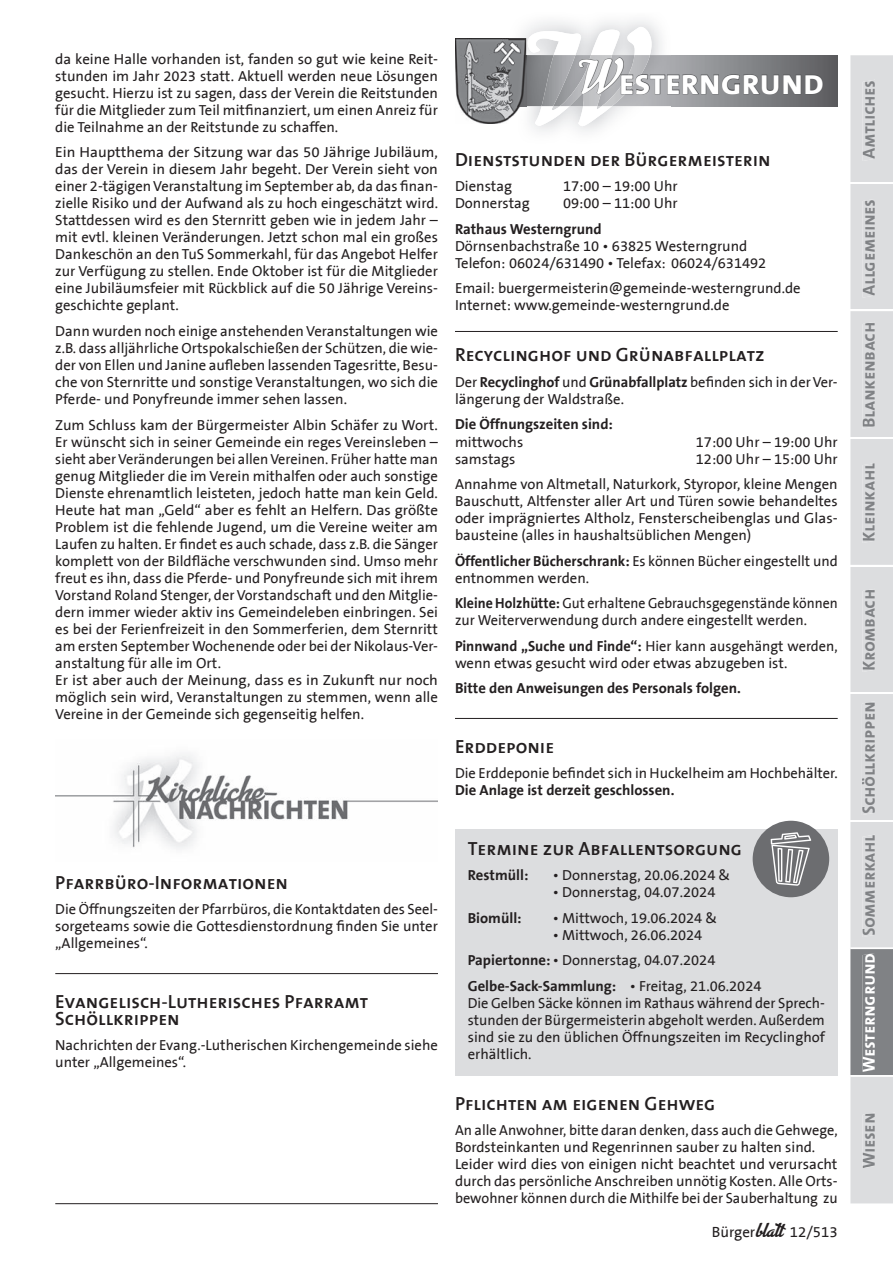
<style>
.page{position:relative;width:893px;height:1263px;background:#fff}
.page>*{position:absolute;margin:0;border:0;box-sizing:border-box;transform-origin:0 0}
.t1{font:800 27.75px "The Sans B8";letter-spacing:.03em;color:#fff;scale:1.08 1}
.t2{font:19.2px/17px "The Sans Semi Bold Caps";color:#231f20}
.t3{font:italic 18px "The Sans Bold Caps";color:#808285}
.t4{font:italic 18px "The Sans Bold Caps";color:#fff}
.t5{font:15px "The Sans B5 Plain";color:#231f20}
.t6{font:14.7px/17px "The Sans B5 Plain";color:#231f20}
.t7{font:700 14.7px "The Sans B7";color:#231f20}
.t8{font:14.7px/17px "The Sans B5 Plain";color:#231f20;scale:.94 1}
.s1{font-family:"Advertising Script";font-weight:700;font-size:40.5px}
.s2{font-family:"The Sans B7";font-weight:700}
.s3{font-family:"The Sans B5 Plain";font-weight:400}
.s4{font-family:"Advertising Script";font-weight:700;font-size:16.5px}
</style>
<div class="page">
<div style="left:850px;top:55px;width:43px;height:1148px;background:#dcdddf"></div>
<hr style="left:850px;top:310px;width:43px;height:1px;background:#fff">
<hr style="left:850px;top:437px;width:43px;height:2px;background:#fff">
<hr style="left:850px;top:565px;width:43px;height:1px;background:#fff">
<hr style="left:850px;top:692px;width:43px;height:2px;background:#fff">
<hr style="left:850px;top:820px;width:43px;height:1px;background:#fff">
<hr style="left:850px;top:182px;width:43px;height:2px;background:#fff">
<svg style="left:863px;top:80px;width:12px;height:81px"></svg>
<svg style="left:863px;top:199px;width:12px;height:99px"></svg>
<svg style="left:862px;top:322px;width:13px;height:107px"></svg>
<svg style="left:863px;top:463px;width:12px;height:80px"></svg>
<svg style="left:863px;top:589px;width:12px;height:83px"></svg>
<svg style="left:862px;top:701px;width:13px;height:114px"></svg>
<svg style="left:862px;top:834px;width:13px;height:103px"></svg>
<svg style="left:850px;top:947px;width:43px;height:129px;background:#858689"></svg>
<svg style="left:863px;top:1112px;width:12px;height:56px"></svg>
<hr style="left:455px;top:331px;width:383px;height:1px;background:#231f20">
<hr style="left:455px;top:718px;width:383px;height:1px;background:#231f20">
<img style="left:522px;top:20px;width:133px;height:112px">
<div style="left:671px;top:55px;width:167px;height:51px;background:#5d5d60"></div>
<svg style="left:528px;top:27px;width:296px;height:99px"></svg>
<img style="left:455px;top:38px;width:71px;height:85px">
<div style="left:455px;top:829px;width:383px;height:247px;background:#dcdddf"></div>
<div style="left:753px;top:821px;width:76px;height:76px;background:#6c6d70;border-radius:50%"></div>
<svg style="left:771px;top:832px;width:40px;height:54px"></svg>
<hr style="left:55px;top:973px;width:383px;height:1px;background:#231f20">
<img style="left:55px;top:754px;width:383px;height:95px">
<hr style="left:55px;top:1203px;width:383px;height:1px;background:#231f20">
<p class="t6" style="left:55px;top:51px;width:384px;text-align:justify">da keine Halle vorhanden ist, fanden so gut wie keine Reit&shy;stunden im Jahr 2023 statt. Aktuell werden neue Lösungen gesucht. Hierzu ist zu sagen, dass der Verein die Reitstunden für die Mitglieder zum Teil mitfinanziert, um einen Anreiz für die Teilnahme an der Reitstunde zu schaffen.</p>
<p class="t6" style="left:55px;top:144px;width:384px;text-align:justify">Ein Hauptthema der Sitzung war das 50 Jährige Jubiläum, das der Verein in diesem Jahr begeht. Der Verein sieht von einer 2-tägigen Veranstaltung im September ab, da das finan&shy;zielle Risiko und der Aufwand als zu hoch eingeschätzt wird.<br>Stattdessen wird es den Sternritt geben wie in jedem Jahr – mit evtl. kleinen Veränderungen. Jetzt schon mal ein großes Dankeschön an den TuS Sommerkahl, für das Angebot Helfer zur Verfügung zu stellen. Ende Oktober ist für die Mitglieder eine Jubiläumsfeier mit Rückblick auf die 50 Jährige Vereins&shy;geschichte geplant.</p>
<p class="t6" style="left:55px;top:323px;width:384px;text-align:justify">Dann wurden noch einige anstehenden Veranstaltungen wie z.B. dass alljährliche Ortspokalschießen der Schützen, die wie&shy;der von Ellen und Janine aufleben lassenden Tagesritte, Besu&shy;che von Sternritte und sonstige Veranstaltungen, wo sich die Pferde- und Ponyfreunde immer sehen lassen.</p>
<p class="t6" style="left:55px;top:417px;width:384px">Zum Schluss kam der Bürgermeister Albin Schäfer zu Wort.<br>Er wünscht sich in seiner Gemeinde ein reges Vereinsleben – sieht aber Veränderungen bei allen Vereinen. Früher hatte man genug Mitglieder die im Verein mithalfen oder auch sonstige Dienste ehrenamtlich leisteten, jedoch hatte man kein Geld.<br>Heute hat man „Geld“ aber es fehlt an Helfern. Das größte Problem ist die fehlende Jugend, um die Vereine weiter am Laufen zu halten. Er findet es auch schade, dass z.B. die Sänger komplett von der Bildfläche verschwunden sind. Umso mehr freut es ihn, dass die Pferde- und Ponyfreunde sich mit ihrem Vorstand Roland Stenger, der Vorstandschaft und den Mitglie&shy;dern immer wieder aktiv ins Gemeindeleben einbringen. Sei es bei der Ferienfreizeit in den Sommerferien, dem Sternritt am ersten September Wochenende oder bei der Nikolaus-Ver&shy;anstaltung für alle im Ort.<br>Er ist aber auch der Meinung, dass es in Zukunft nur noch möglich sein wird, Veranstaltungen zu stemmen, wenn alle Vereine in der Gemeinde sich gegenseitig helfen.</p>
<h1 class="t1" style="left:583px;top:70px;width:225px"><span class="s1">W</span>ESTERNGRUND</h1>
<h2 class="t2" style="left:455px;top:150px;width:317px">Dienststunden der Bürgermeisterin</h2>
<p class="t6" style="left:455px;top:178px;width:59px">Dienstag</p>
<p class="t6" style="left:563px;top:178px;width:116px">17:00 – 19:00 Uhr</p>
<p class="t6" style="left:455px;top:195px;width:76px">Donnerstag</p>
<p class="t6" style="left:563px;top:195px;width:116px">09:00 – 11:00 Uhr</p>
<p class="t7" style="left:455px;top:221px;width:148px">Rathaus Westerngrund</p>
<p class="t6" style="left:455px;top:238px;width:313px">Dörnsenbachstraße 10 • 63825 Westerngrund<br>Telefon: 06024/631490 • Telefax: 06024/631492</p>
<p class="t6" style="left:455px;top:280px;width:347px">Email: buergermeisterin@gemeinde-westerngrund.de<br>Internet: www.gemeinde-westerngrund.de</p>
<h2 class="t2" style="left:455px;top:346px;width:311px">Recyclinghof und Grünabfallplatz</h2>
<p class="t6" style="left:455px;top:374px;width:384px">Der <span class="s2">Recyclinghof</span> und <span class="s2">Grünabfallplatz</span> befinden sich in der Ver&shy;längerung der Waldstraße.</p>
<p class="t7" style="left:455px;top:417px;width:159px">Die Öffnungszeiten sind:</p>
<p class="t6" style="left:455px;top:434px;width:70px">mittwochs</p>
<p class="t6" style="left:696px;top:434px;width:143px">17:00 Uhr – 19:00 Uhr</p>
<p class="t6" style="left:455px;top:451px;width:62px">samstags</p>
<p class="t6" style="left:455px;top:446px;width:384px;line-height:25.5px;text-align:right">12:00 Uhr – 15:00 Uhr<br>Annahme von Altmetall, Naturkork, Styropor, kleine Mengen</p>
<p class="t6" style="left:455px;top:493px;width:384px;text-align:justify">Bauschutt, Altfenster aller Art und Türen sowie behandeltes oder imprägniertes Altholz, Fensterscheibenglas und Glas&shy;bausteine (alles in haushaltsüblichen Mengen)</p>
<p class="t6" style="left:455px;top:553px;width:384px"><span class="s2">Öffentlicher Bücherschrank:</span> Es können Bücher eingestellt und entnommen werden.</p>
<p class="t8" style="left:455px;top:595px;width:409px"><span class="s2">Kleine Holzhütte:</span> Gut erhaltene Gebrauchsgegenstände können zur Weiterverwendung durch andere eingestellt werden.</p>
<p class="t6" style="left:455px;top:638px;width:384px"><span class="s2">Pinnwand „Suche und Finde“:</span> Hier kann ausgehängt werden, wenn etwas gesucht wird oder etwas abzugeben ist.</p>
<p class="t7" style="left:455px;top:680px;width:287px">Bitte den Anweisungen des Personals folgen.</p>
<h2 class="t2" style="left:455px;top:737px;width:101px">Erddeponie</h2>
<p class="t6" style="left:455px;top:765px;width:384px">Die Erddeponie befindet sich in Huckelheim am Hochbehälter.</p>
<p class="t7" style="left:455px;top:782px;width:221px">Die Anlage ist derzeit geschlossen.</p>
<h2 class="t2" style="left:55px;top:873px;width:234px">Pfarrbüro-Informationen</h2>
<p class="t6" style="left:55px;top:901px;width:384px;text-align:justify">Die Öffnungszeiten der Pfarrbüros, die Kontaktdaten des Seel&shy;sorgeteams sowie die Gottesdienstordnung finden Sie unter „Allgemeines“.</p>
<h2 class="t2" style="left:55px;top:992px;width:314px">Evangelisch-Lutherisches Pfarramt<br>Schöllkrippen</h2>
<p class="t6" style="left:55px;top:1037px;width:384px">Nachrichten der Evang.-Lutherischen Kirchengemeinde siehe unter „Allgemeines“.</p>
<h2 class="t2" style="left:468px;top:839px;width:276px">Termine zur Abfallentsorgung</h2>
<p class="t7" style="left:468px;top:867px;width:62px">Restmüll:</p>
<p class="t6" style="left:553px;top:867px;width:179px">• Donnerstag, 20.06.2024 &amp;</p>
<p class="t6" style="left:553px;top:884px;width:164px">• Donnerstag, 04.07.2024</p>
<p class="t7" style="left:468px;top:910px;width:55px">Biomüll:</p>
<p class="t6" style="left:553px;top:910px;width:166px">• Mittwoch, 19.06.2024 &amp;</p>
<p class="t6" style="left:468px;top:923px;width:249px;line-height:25.5px;text-indent:85px">• Mittwoch, 26.06.2024<br><span class="s2">Papiertonne:</span> • Donnerstag, 04.07.2024</p>
<p class="t7" style="left:468px;top:978px;width:295px">Gelbe-Sack-Sammlung: <span class="s3">• Freitag, 21.06.2024</span></p>
<p class="t6" style="left:468px;top:995px;width:359px;text-align:justify">Die Gelben Säcke können im Rathaus während der Sprech&shy;stunden der Bürgermeisterin abgeholt werden. Außerdem sind sie zu den üblichen Öffnungszeiten im Recyclinghof erhältlich.</p>
<h2 class="t2" style="left:455px;top:1094px;width:262px">Pflichten am eigenen Gehweg</h2>
<p class="t6" style="left:455px;top:1122px;width:384px">An alle Anwohner, bitte daran denken, dass auch die Gehwege, Bordsteinkanten und Regenrinnen sauber zu halten sind.<br>Leider wird dies von einigen nicht beachtet und verursacht durch das persönliche Anschreiben unnötig Kosten. Alle Orts&shy;bewohner können durch die Mithilfe bei der Sauberhaltung zu</p>
<p class="t5" style="left:712px;top:1224px;width:127px">Bürger<span class="s4">blatt</span> 12/513</p>
<p class="t3" style="left:854px;top:158px;width:86px;rotate:-90deg">Amtliches</p>
<p class="t3" style="left:854px;top:295px;width:103px;rotate:-90deg">Allgemeines</p>
<p class="t3" style="left:854px;top:427px;width:112px;rotate:-90deg">Blankenbach</p>
<p class="t3" style="left:854px;top:541px;width:86px;rotate:-90deg">Kleinkahl</p>
<p class="t3" style="left:854px;top:670px;width:88px;rotate:-90deg">Krombach</p>
<p class="t3" style="left:854px;top:813px;width:119px;rotate:-90deg">Schöllkrippen</p>
<p class="t3" style="left:854px;top:935px;width:108px;rotate:-90deg">Sommerkahl</p>
<p class="t4" style="left:854px;top:1072px;width:126px;rotate:-90deg">Westerngrund</p>
<p class="t3" style="left:854px;top:1168px;width:63px;rotate:-90deg">Wiesen</p>
</div>
